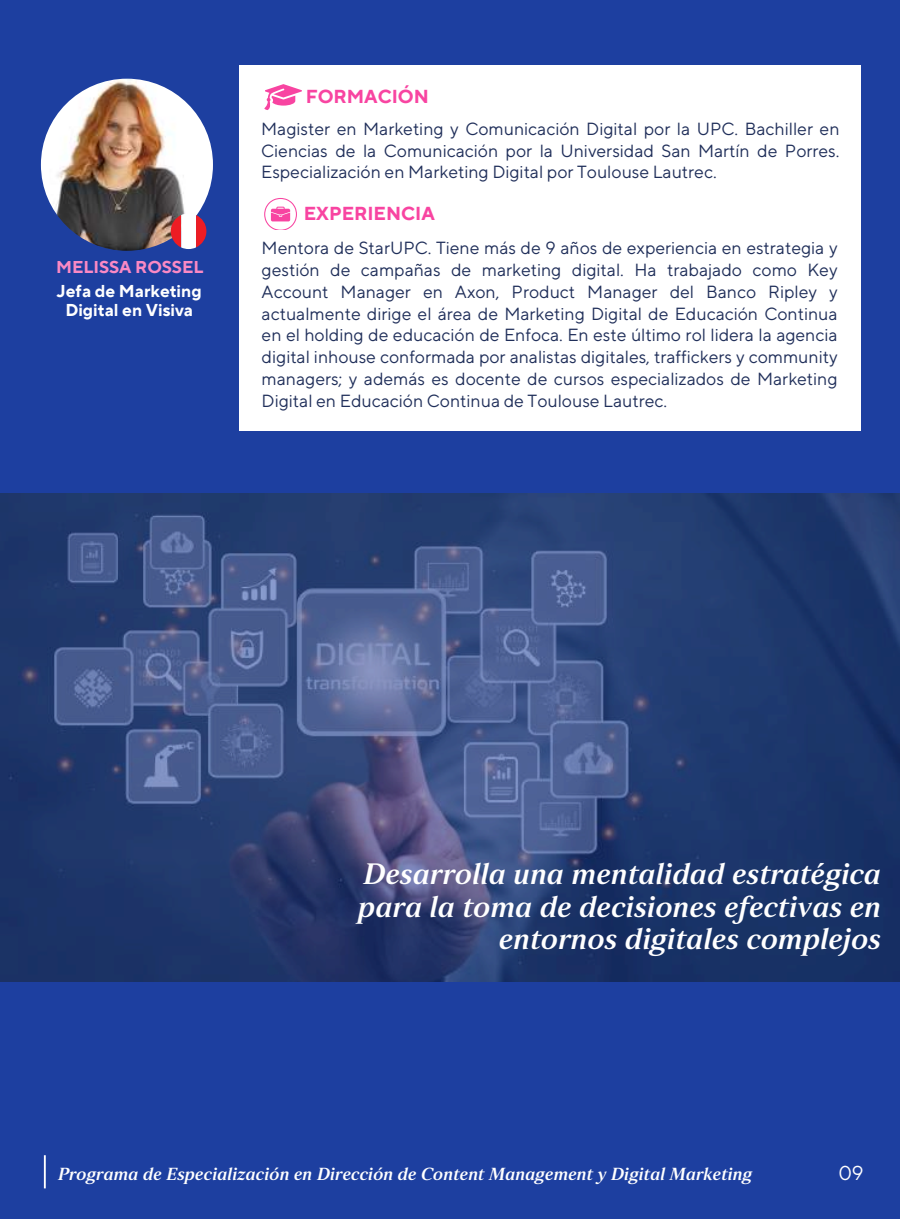
<style>
.page{position:relative;width:900px;height:1219px;background:#1d3fa0}
.page>*{position:absolute;margin:0;border:0;box-sizing:border-box;transform-origin:0 0}
.t1{font:29.5px/32.5px "Strato Pro Demi Bold It";color:#fff;text-align:right}
.t2{font:20px "TT Norms Pro";color:#fff}
.t3{font:700 18.75px "TT Norms Pro";color:#f844a1}
.t4{font:17.5px/21.8px "TT Norms Pro";color:#202f5a;text-align:justify}
.t5{font:17.5px "Strato Pro Demi Bold It";color:#fff}
.t6{font:700 17.25px/18.5px "TT Norms Pro";color:#fff;text-align:center}
.t7{font:700 17.25px "TT Norms Pro";color:#fa89c4}
</style>
<div class="page">
<hr style="left:44px;top:1155px;width:2px;height:33px;background:#fff">
<div style="left:239px;top:66px;width:621px;height:365px;background:#fff"></div>
<img style="left:41px;top:79px;width:172px;height:172px;border-radius:50%">
<svg style="left:171px;top:213px;width:35px;height:36px"></svg>
<svg style="left:264px;top:84px;width:38px;height:26px"></svg>
<svg style="left:264px;top:198px;width:32px;height:32px"></svg>
<img style="left:0;top:494px;width:899px;height:488px">
<p class="t3" style="left:306px;top:85px;width:125px">FORMACIÓN</p>
<p class="t4" style="left:261px;top:118px;width:580px">Magister en Marketing y Comunicación Digital por la UPC. Bachiller en Ciencias de la Comunicación por la Universidad San Martín de Porres.<br>Especialización en Marketing Digital por Toulouse Lautrec.</p>
<p class="t7" style="left:56px;top:257px;width:149px">MELISSA ROSSEL</p>
<p class="t6" style="left:57px;top:282px;width:146px">Jefa de Marketing<br>Digital en Visiva</p>
<p class="t3" style="left:304px;top:202px;width:133px">EXPERIENCIA</p>
<p class="t4" style="left:262px;top:238px;width:577px">Mentora de StarUPC. Tiene más de 9 años de experiencia en estrategia y gestión de campañas de marketing digital. Ha trabajado como Key Account Manager en Axon, Product Manager del Banco Ripley y actualmente dirige el área de Marketing Digital de Educación Continua en el holding de educación de Enfoca. En este último rol lidera la agencia digital inhouse conformada por analistas digitales, traffickers y community managers; y además es docente de cursos especializados de Marketing Digital en Educación Continua de Toulouse Lautrec.</p>
<h1 class="t1" style="left:358px;top:860px;width:525px">Desarrolla una mentalidad estratégica para la toma de decisiones efectivas en entornos digitales complejos</h1>
<p class="t5" style="left:58px;top:1167px;width:696px">Programa de Especialización en Dirección de Content Management y Digital Marketing</p>
<p class="t2" style="left:838px;top:1161px;width:27px">09</p>
</div>
